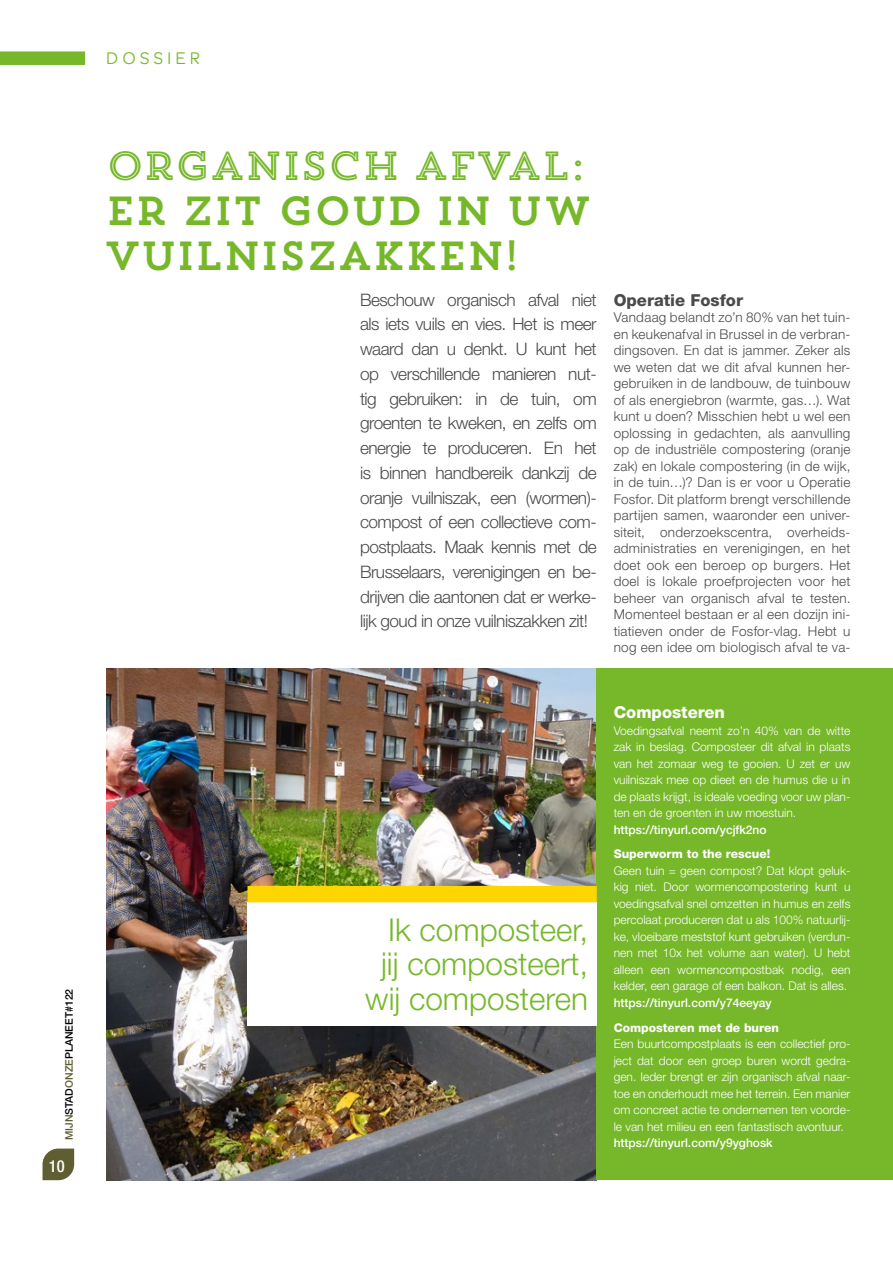
<style>
.page{position:relative;width:893px;height:1263px;background:#fff}
.page>*{position:absolute;margin:0;border:0;box-sizing:border-box;transform-origin:0 0}
.t1{font:40.5px/45px "Trend Slab One";letter-spacing:-.015em;color:#76b82a}
.t2{font:40.5px "Trend Slab Five";letter-spacing:-.025em;color:#76b82a}
.t3{font:300 31.5px/34.5px "Helvetica Neue LT Std";color:#76b82a;text-align:right}
.t4{font:18px "Omnes";letter-spacing:.22em;color:#76b82a}
.t5{font:300 17.25px/24.8px "Helvetica Neue LT Std";letter-spacing:-.03em;color:#4a4a49;text-align:justify}
.t6{font:800 16.5px "Helvetica Neue";color:#4a4a49}
.t7{font:800 16.5px "Helvetica Neue";color:#fff}
.t8{font:500 condensed 16.5px "Helvetica Neue";color:#fff}
.t9{font:300 13.5px/16.5px "Helvetica Neue LT Std";letter-spacing:.02em;color:#4a4a49;text-align:justify}
.t10{font:300 12px/16.5px "Helvetica Neue LT Std";color:#fff;text-align:justify}
.t11{font:500 12px "Helvetica Neue LT Std";color:#fff}
.t12{font:800 12px "Helvetica Neue LT Std";color:#fff}
.t13{font:500 10.5px "Helvetica Neue LT Std";color:#000}
.s1{color:#5f5e32}
</style>
<div class="page">
<svg style="left:43px;top:1148px;width:31px;height:32px"></svg>
<div style="left:0;top:51px;width:85px;height:14px;background:#76b82a"></div>
<img style="left:106px;top:669px;width:491px;height:511px">
<div style="left:597px;top:669px;width:296px;height:511px;background:#76b82a"></div>
<div style="left:248px;top:902px;width:349px;height:124px;background:#fff"></div>
<div style="left:247px;top:886px;width:350px;height:16px;background:#ffd500"></div>
<h3 class="t4" style="left:106px;top:46px;width:95px">DOSSIER</h3>
<p class="t13" style="left:63px;top:1140px;width:153px;rotate:-90deg"><span class="s1">MIJN</span>STAD<span class="s1">ONZE</span>PLANEET#122</p>
<h3 class="t8" style="left:49px;top:1156px;width:17px">10</h3>
<h1 class="t2" style="left:106px;top:140px;width:483px">ORGANISCH AFVAL:</h1>
<h1 class="t1" style="left:106px;top:188px;width:488px">ER ZIT GOUD IN UW<br>VUILNISZAKKEN!</h1>
<p class="t5" style="left:360px;top:287px;width:238px">Beschouw organisch afval niet als iets vuils en vies. Het is meer waard dan u denkt. U kunt het op verschillende manieren nut&shy;tig gebruiken: in de tuin, om groenten te kweken, en zelfs om energie te produceren. En het is binnen handbereik dankzij de oranje vuilniszak, een (wormen)- compost of een collectieve com&shy;postplaats. Maak kennis met de Brusselaars, verenigingen en be&shy;drijven die aantonen dat er werke&shy;lijk goud in onze vuilniszakken zit!</p>
<h3 class="t6" style="left:614px;top:290px;width:131px">Operatie Fosfor</h3>
<p class="t9" style="left:614px;top:309px;width:238px">Vandaag belandt zo’n 80% van het tuin&shy;en keukenafval in Brussel in de verbran&shy;dingsoven. En dat is jammer. Zeker als we weten dat we dit afval kunnen her&shy;gebruiken in de landbouw, de tuinbouw of als energiebron (warmte, gas…). Wat kunt u doen? Misschien hebt u wel een oplossing in gedachten, als aanvulling op de industriële compostering (oranje zak) en lokale compostering (in de wijk, in de tuin…)? Dan is er voor u Operatie Fosfor. Dit platform brengt verschillende partijen samen, waaronder een univer&shy;siteit, onderzoekscentra, overheids&shy;administraties en verenigingen, en het doet ook een beroep op burgers. Het doel is lokale proefprojecten voor het beheer van organisch afval te testen.<br>Momenteel bestaan er al een dozijn ini&shy;tiatieven onder de Fosfor-vlag. Hebt u nog een idee om biologisch afval te va-</p>
<h2 class="t3" style="left:365px;top:912px;width:224px">Ik composteer, jij composteert, wij composteren</h2>
<h3 class="t7" style="left:614px;top:702px;width:113px">Composteren</h3>
<p class="t10" style="left:614px;top:722px;width:238px">Voedingsafval neemt zo’n 40% van de witte zak in beslag. Composteer dit afval in plaats van het zomaar weg te gooien. U zet er uw vuilniszak mee op dieet en de humus die u in de plaats krijgt, is ideale voeding voor uw plan&shy;ten en de groenten in uw moestuin.</p>
<p class="t11" style="left:614px;top:822px;width:154px">https://tinyurl.com/ycjfk2no</p>
<p class="t12" style="left:614px;top:847px;width:158px">Superworm to the rescue!</p>
<p class="t10" style="left:614px;top:862px;width:238px">Geen tuin = geen compost? Dat klopt geluk&shy;kig niet. Door wormencompostering kunt u voedingsafval snel omzetten in humus en zelfs percolaat produceren dat u als 100% natuurlij&shy;ke, vloeibare meststof kunt gebruiken (verdun&shy;nen met 10x het volume aan water). U hebt alleen een wormencompostbak nodig, een kelder, een garage of een balkon. Dat is alles.</p>
<p class="t11" style="left:614px;top:995px;width:160px">https://tinyurl.com/y74eeyay</p>
<p class="t12" style="left:614px;top:1020px;width:167px">Composteren met de buren</p>
<p class="t10" style="left:614px;top:1035px;width:238px">Een buurtcompostplaats is een collectief pro&shy;ject dat door een groep buren wordt gedra&shy;gen. Ieder brengt er zijn organisch afval naar&shy;toe en onderhoudt mee het terrein. Een manier om concreet actie te ondernemen ten voorde&shy;le van het milieu en een fantastisch avontuur.</p>
<p class="t11" style="left:614px;top:1136px;width:160px">https://tinyurl.com/y9yghosk</p>
</div>
